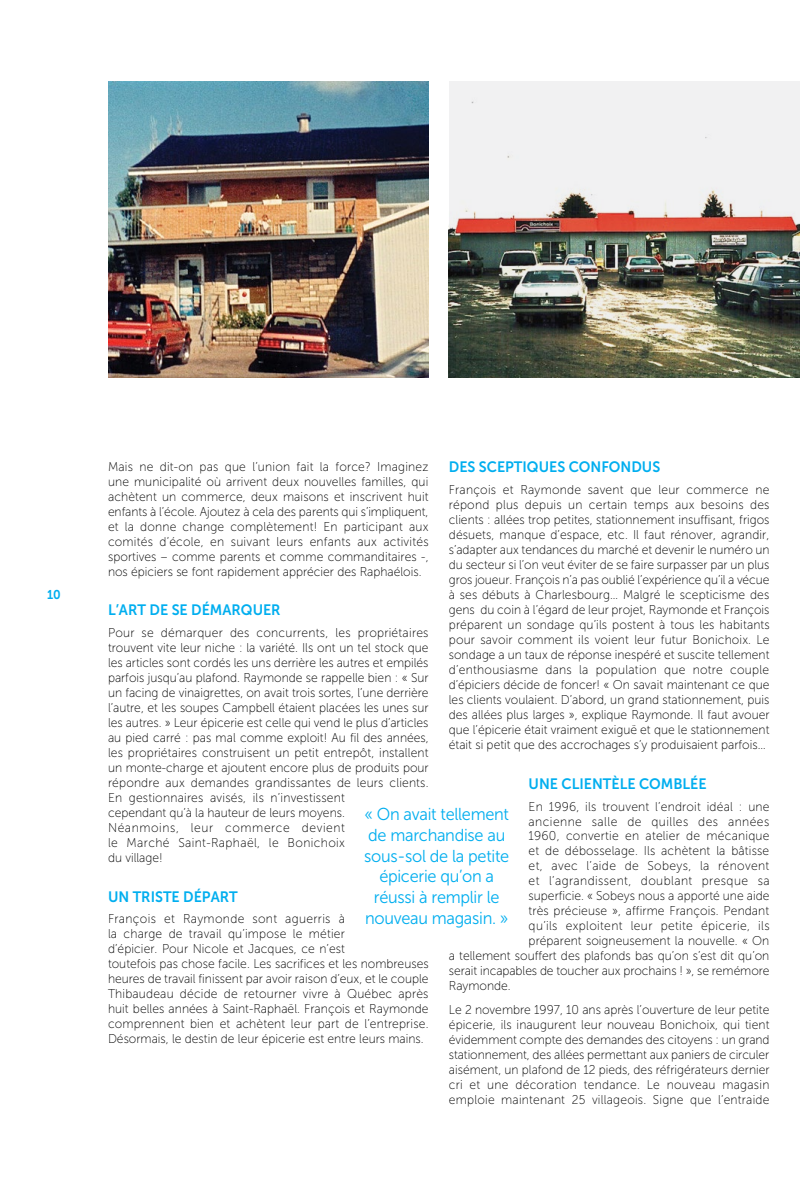
<style>
.page{position:relative;width:810px;height:1188px;background:#fff}
.page>*{position:absolute;margin:0;border:0;box-sizing:border-box;transform-origin:0 0}
.t1{font:17.25px/20.7px "Museo Sans 300";letter-spacing:-.02em;color:#00aeef;text-align:center;scale:.95 1}
.t2{font:15px "Museo Sans 700";color:#00aeef;scale:.95 1}
.t3{font:12.75px/15px "Museo Sans 100";letter-spacing:.005em;color:#000;text-align:justify;scale:.95 1}
.t4{font:12.75px "Museo Sans 100";letter-spacing:.03em;color:#000;scale:.95 1}
.t5{font:12.75px "Museo Sans 100";letter-spacing:.035em;color:#000;scale:.95 1}
.t6{font:12.75px "Museo Sans 700";color:#00aeef;scale:.95 1}
</style>
<div class="page">
<img style="left:449px;top:81px;width:351px;height:297px">
<img style="left:108px;top:81px;width:321px;height:297px">
<p class="t6" style="left:47px;top:587px;width:16px">10</p>
<p class="t2" style="left:449px;top:459px;width:224px">DES SCEPTIQUES CONFONDUS</p>
<p class="t3" style="left:449px;top:482px;width:339px">François et Raymonde savent que leur commerce ne répond plus depuis un certain temps aux besoins des clients : allées trop petites, stationnement insuffisant, frigos désuets, manque d’espace, etc. Il faut rénover, agrandir, s’adapter aux tendances du marché et devenir le numéro un du secteur si l’on veut éviter de se faire surpasser par un plus gros joueur. François n’a pas oublié l’expérience qu’il a vécue à ses débuts à Charlesbourg… Malgré le scepticisme des gens du coin à l’égard de leur projet, Raymonde et François préparent un sondage qu’ils postent à tous les habitants pour savoir comment ils voient leur futur Bonichoix. Le sondage a un taux de réponse inespéré et suscite tellement d’enthousiasme dans la population que notre couple d’épiciers décide de foncer! « On savait maintenant ce que les clients voulaient. D’abord, un grand stationnement, puis des allées plus larges », explique Raymonde. Il faut avouer que l’épicerie était vraiment exiguë et que le stationnement était si petit que des accrochages s’y produisaient parfois…</p>
<p class="t2" style="left:529px;top:775px;width:189px">UNE CLIENTÈLE COMBLÉE</p>
<p class="t3" style="left:529px;top:799px;width:255px">En 1996, ils trouvent l’endroit idéal : une</p>
<p class="t5" style="left:529px;top:814px;width:255px">ancienne salle de quilles des années</p>
<p class="t3" style="left:529px;top:829px;width:255px">1960, convertie en atelier de mécanique</p>
<p class="t3" style="left:529px;top:844px;width:255px">et de débosselage. Ils achètent la bâtisse</p>
<p class="t4" style="left:529px;top:859px;width:255px">et, avec l’aide de Sobeys, la rénovent</p>
<p class="t5" style="left:529px;top:874px;width:255px">et l’agrandissent, doublant presque sa</p>
<p class="t3" style="left:529px;top:889px;width:255px">superficie. « Sobeys nous a apporté une aide</p>
<p class="t3" style="left:529px;top:904px;width:255px">très précieuse », affirme François. Pendant</p>
<p class="t4" style="left:529px;top:919px;width:255px">qu’ils exploitent leur petite épicerie, ils</p>
<p class="t3" style="left:529px;top:934px;width:255px">préparent soigneusement la nouvelle. « On</p>
<p class="t3" style="left:449px;top:949px;width:339px">a tellement souffert des plafonds bas qu’on s’est dit qu’on</p>
<p class="t3" style="left:449px;top:964px;width:339px">serait incapables de toucher aux prochains ! », se remémore</p>
<p class="t3" style="left:449px;top:979px;width:67px">Raymonde.</p>
<p class="t3" style="left:449px;top:1002px;width:339px">Le 2 novembre 1997, 10 ans après l’ouverture de leur petite épicerie, ils inaugurent leur nouveau Bonichoix, qui tient évidemment compte des demandes des citoyens : un grand stationnement, des allées permettant aux paniers de circuler aisément, un plafond de 12 pieds, des réfrigérateurs dernier cri et une décoration tendance. Le nouveau magasin emploie maintenant 25 villageois. Signe que l’entraide</p>
<p class="t3" style="left:108px;top:459px;width:339px">Mais ne dit-on pas que l’union fait la force? Imaginez une municipalité où arrivent deux nouvelles familles, qui achètent un commerce, deux maisons et inscrivent huit enfants à l’école. Ajoutez à cela des parents qui s’impliquent, et la donne change complètement! En participant aux comités d’école, en suivant leurs enfants aux activités sportives – comme parents et comme commanditaires -, nos épiciers se font rapidement apprécier des Raphaélois.</p>
<p class="t2" style="left:108px;top:602px;width:183px">L’ART DE SE DÉMARQUER</p>
<p class="t3" style="left:108px;top:625px;width:339px;text-align:left">Pour se démarquer des concurrents, les propriétaires trouvent vite leur niche : la variété. Ils ont un tel stock que les articles sont cordés les uns derrière les autres et empilés parfois jusqu’au plafond. Raymonde se rappelle bien : « Sur un facing de vinaigrettes, on avait trois sortes, l’une derrière l’autre, et les soupes Campbell étaient placées les unes sur les autres. » Leur épicerie est celle qui vend le plus d’articles au pied carré : pas mal comme exploit! Au fil des années, les propriétaires construisent un petit entrepôt, installent un monte-charge et ajoutent encore plus de produits pour répondre aux demandes grandissantes de leurs clients.<br>En gestionnaires avisés, ils n’investissent<br>cependant qu’à la hauteur de leurs moyens.<br>Néanmoins, leur commerce devient<br>le Marché Saint-Raphaël, le Bonichoix<br>du village!</p>
<p class="t2" style="left:108px;top:888px;width:138px">UN TRISTE DÉPART</p>
<p class="t3" style="left:108px;top:912px;width:339px;text-align:left">François et Raymonde sont aguerris à<br>la charge de travail qu’impose le métier<br>d’épicier. Pour Nicole et Jacques, ce n’est<br>toutefois pas chose facile. Les sacrifices et les nombreuses heures de travail finissent par avoir raison d’eux, et le couple Thibaudeau décide de retourner vivre à Québec après huit belles années à Saint-Raphaël. François et Raymonde comprennent bien et achètent leur part de l’entreprise.<br>Désormais, le destin de leur épicerie est entre leurs mains.</p>
<h1 class="t1" style="left:364px;top:804px;width:154px">« On avait tellement de marchandise au sous-sol de la petite épicerie qu’on a réussi à remplir le nouveau magasin. »</h1>
</div>
